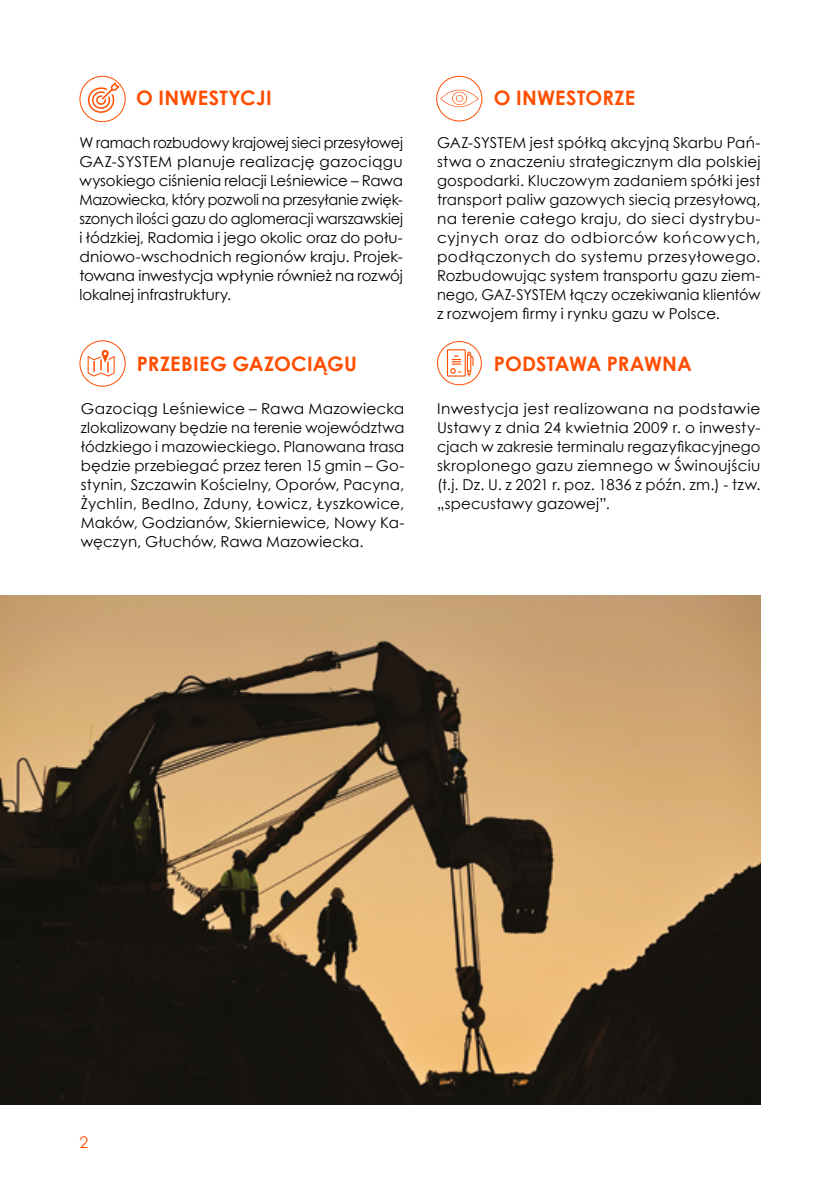
<style>
.page{position:relative;width:840px;height:1191px;background:#fff}
.page>*{position:absolute;margin:0;border:0;box-sizing:border-box;transform-origin:0 0}
.t1{font:700 20px "Century Gothic";letter-spacing:.01em;color:#ff4e00}
.t2{font:16px "Century Gothic";color:#ff4e00}
.t3{font:15px/19px "Century Gothic";letter-spacing:.005em;color:#000;text-align:justify}
</style>
<div class="page">
<svg style="left:85px;top:80px;width:36px;height:35px"></svg>
<div style="left:79px;top:76px;width:47px;height:46px;border:1px solid #ff4e00;border-radius:50%"></div>
<svg style="left:88px;top:350px;width:27px;height:26px"></svg>
<div style="left:79px;top:340px;width:47px;height:47px;border:1px solid #ff4e00;border-radius:50%"></div>
<svg style="left:440px;top:90px;width:38px;height:17px"></svg>
<div style="left:436px;top:76px;width:46px;height:45px;border:1px solid #ff4e00;border-radius:50%"></div>
<svg style="left:446px;top:349px;width:27px;height:27px"></svg>
<div style="left:437px;top:341px;width:44px;height:44px;border:1px solid #ff4e00;border-radius:50%"></div>
<img style="left:0;top:595px;width:760px;height:509px">
<h1 class="t1" style="left:136px;top:83px;width:137px">O INWESTYCJI</h1>
<p class="t3" style="left:79px;top:133px;width:325px">W ramach rozbudowy krajowej sieci przesyłowej GAZ-SYSTEM planuje realizację gazociągu wysokiego ciśnienia relacji Leśniewice – Rawa Mazowiecka, który pozwoli na przesyłanie zwięk&shy;szonych ilości gazu do aglomeracji warszawskiej i łódzkiej, Radomia i jego okolic oraz do połu&shy;dniowo-wschodnich regionów kraju. Projek&shy;towana inwestycja wpłynie również na rozwój lokalnej infrastruktury.</p>
<h1 class="t1" style="left:137px;top:348px;width:221px">PRZEBIEG GAZOCIĄGU</h1>
<p class="t3" style="left:81px;top:399px;width:325px">Gazociąg Leśniewice – Rawa Mazowiecka zlokalizowany będzie na terenie województwa łódzkiego i mazowieckiego. Planowana trasa będzie przebiegać przez teren 15 gmin – Go&shy;stynin, Szczawin Kościelny, Oporów, Pacyna, Żychlin, Bedlno, Zduny, Łowicz, Łyszkowice, Maków, Godzianów, Skierniewice, Nowy Ka&shy;węczyn, Głuchów, Rawa Mazowiecka.</p>
<h1 class="t1" style="left:493px;top:83px;width:143px">O INWESTORZE</h1>
<p class="t3" style="left:437px;top:133px;width:325px">GAZ-SYSTEM jest spółką akcyjną Skarbu Pań&shy;stwa o znaczeniu strategicznym dla polskiej gospodarki. Kluczowym zadaniem spółki jest transport paliw gazowych siecią przesyłową, na terenie całego kraju, do sieci dystrybu&shy;cyjnych oraz do odbiorców końcowych, podłączonych do systemu przesyłowego.<br>Rozbudowując system transportu gazu ziem&shy;nego, GAZ-SYSTEM łączy oczekiwania klientów z rozwojem firmy i rynku gazu w Polsce.</p>
<h1 class="t1" style="left:493px;top:348px;width:199px">PODSTAWA PRAWNA</h1>
<p class="t3" style="left:437px;top:399px;width:325px">Inwestycja jest realizowana na podstawie Ustawy z dnia 24 kwietnia 2009 r. o inwesty&shy;cjach w zakresie terminalu regazyfikacyjnego skroplonego gazu ziemnego w Świnoujściu (t.j. Dz. U. z 2021 r. poz. 1836 z późn. zm.) - tzw. „specustawy gazowej”.</p>
<p class="t2" style="left:79px;top:1131px;width:10px">2</p>
</div>
